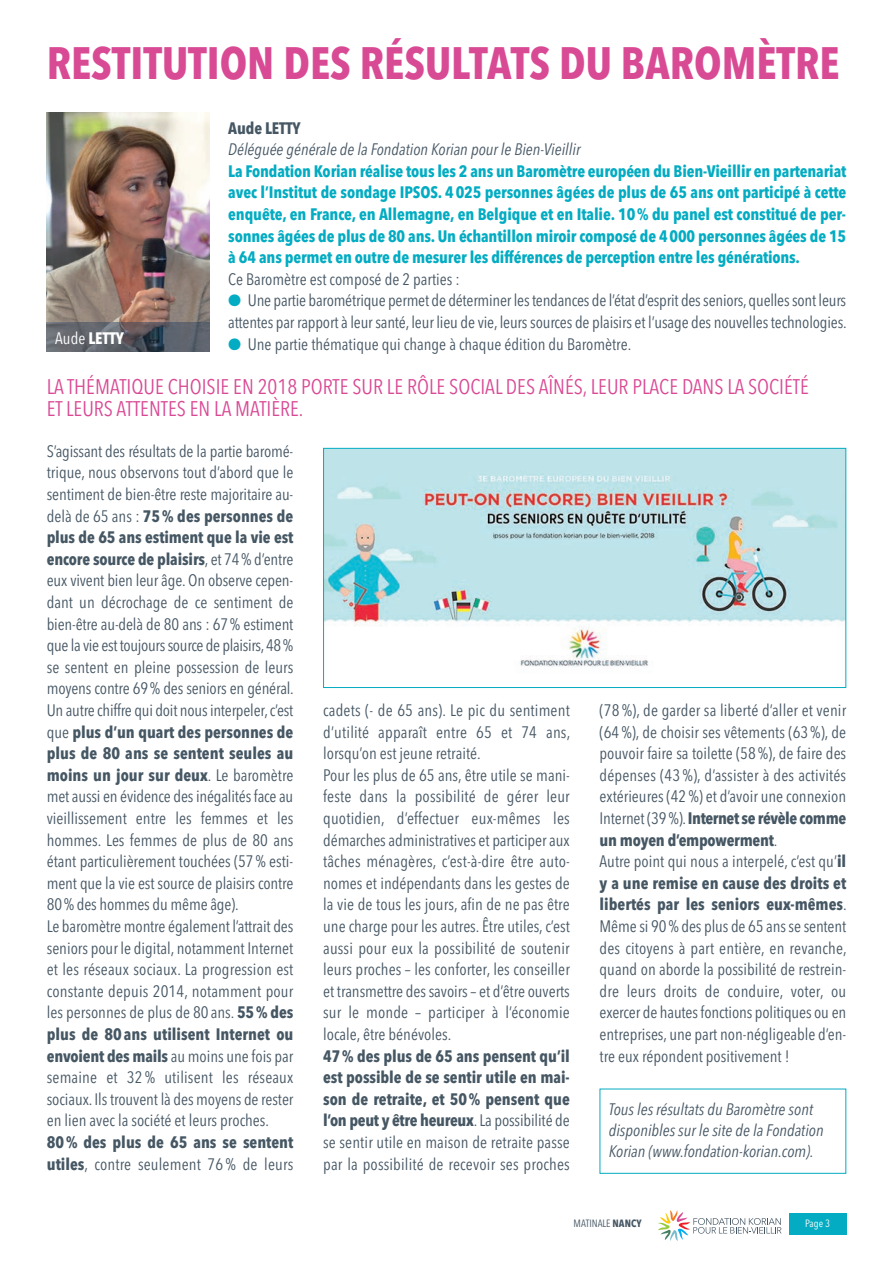
<style>
.page{position:relative;width:893px;height:1263px;background:#fff}
.page>*{position:absolute;margin:0;border:0;box-sizing:border-box;transform-origin:0 0}
.t1{font:700 45px "Avenir Next Condensed";color:#d94a95}
.t2{font:21px "Avenir Next Condensed";color:#d94a95}
.t3{font:16.5px/21.6px "Avenir Next Condensed";color:#465764;text-align:justify}
.t4{font:700 16.5px/21.6px "Avenir Next Condensed";letter-spacing:-.01em;color:#03acc2;text-align:justify}
.t5{font:700 16.5px/21.6px "Avenir Next Condensed";color:#465764}
.t6{font:italic 16.5px/21px "Avenir Next Condensed";color:#465764}
.t7{font:700 16.5px "Avenir Next Condensed";letter-spacing:-.01em;color:#fff}
.t8{font:10.5px "Avenir Next Condensed";color:#465764}
.t9{font:10.5px "Avenir Next Condensed";color:#fff}
.s1{font-weight:400}
.s2{color:#03acc2}
.s3{font-weight:700}
</style>
<div class="page">
<svg style="left:658px;top:1210px;width:123px;height:31px"></svg>
<div style="left:789px;top:1213px;width:57px;height:22px;background:#03acc2"></div>
<img style="left:47px;top:112px;width:162px;height:211px">
<img style="left:47px;top:323px;width:162px;height:29px">
<img style="left:325px;top:450px;width:519px;height:217px">
<div style="left:323px;top:448px;width:523px;height:240px;border:1px solid #03acc2"></div>
<div style="left:600px;top:1089px;width:246px;height:85px;border:1px solid #03acc2"></div>
<p class="t1" style="left:47px;top:45px;width:794px">RESTITUTION DES RÉSULTATS DU BAROMÈTRE</p>
<p class="t7" style="left:55px;top:332px;width:70px"><span class="s1">Aude</span> LETTY</p>
<p class="t5" style="left:228px;top:119px;width:74px">Aude LETTY</p>
<p class="t6" style="left:228px;top:140px;width:354px">Déléguée générale de la Fondation Korian pour le Bien-Vieillir</p>
<p class="t4" style="left:228px;top:162px;width:619px">La Fondation Korian réalise tous les 2 ans un Baromètre européen du Bien-Vieillir en partenariat avec l’Institut de sondage IPSOS. 4025 personnes âgées de plus de 65 ans ont participé à cette enquête, en France, en Allemagne, en Belgique et en Italie. 10% du panel est constitué de per&shy;sonnes âgées de plus de 80 ans. Un échantillon miroir composé de 4000 personnes âgées de 15 à 64 ans permet en outre de mesurer les différences de perception entre les générations.</p>
<p class="t3" style="left:228px;top:270px;width:233px">Ce Baromètre est composé de 2 parties :</p>
<p class="t3" style="left:228px;top:291px;width:620px"><span class="s2">●</span> Une partie barométrique permet de déterminer les tendances de l’état d’esprit des seniors, quelles sont leurs attentes par rapport à leur santé, leur lieu de vie, leurs sources de plaisirs et l’usage des nouvelles technologies.</p>
<p class="t3" style="left:228px;top:335px;width:404px"><span class="s2">●</span> Une partie thématique qui change à chaque édition du Baromètre.</p>
<p class="t2" style="left:47px;top:378px;width:764px">LA THÉMATIQUE CHOISIE EN 2018 PORTE SUR LE RÔLE SOCIAL DES AÎNÉS, LEUR PLACE DANS LA SOCIÉTÉ</p>
<p class="t2" style="left:47px;top:400px;width:258px">ET LEURS ATTENTES EN LA MATIÈRE.</p>
<p class="t3" style="left:47px;top:442px;width:249px">S’agissant des résultats de la partie baromé&shy;trique, nous observons tout d’abord que le sentiment de bien-être reste majoritaire au&shy;delà de 65 ans : <span class="s3">75% des personnes de plus de 65 ans estiment que la vie est encore source de plaisirs</span>, et 74% d’entre eux vivent bien leur âge. On observe cepen&shy;dant un décrochage de ce sentiment de bien-être au-delà de 80 ans : 67% estiment que la vie est toujours source de plaisirs, 48% se sentent en pleine possession de leurs moyens contre 69% des seniors en général.<br>Un autre chiffre qui doit nous interpeler, c’est que <span class="s3">plus d’un quart des personnes de plus de 80 ans se sentent seules au moins un jour sur deux</span>. Le baromètre met aussi en évidence des inégalités face au vieillissement entre les femmes et les hommes. Les femmes de plus de 80 ans étant particulièrement touchées (57% esti&shy;ment que la vie est source de plaisirs contre 80% des hommes du même âge).</p>
<p class="t3" style="left:47px;top:917px;width:248px">Le baromètre montre également l’attrait des seniors pour le digital, notamment Internet et les réseaux sociaux. La progression est constante depuis 2014, notamment pour les personnes de plus de 80 ans. <span class="s3">55% des plus de 80ans utilisent Internet ou envoient des mails</span> au moins une fois par semaine et 32% utilisent les réseaux sociaux. Ils trouvent là des moyens de rester en lien avec la société et leurs proches.</p>
<p class="t5" style="left:47px;top:1133px;width:248px">80% des plus de 65 ans se sentent utiles<span class="s1">, contre seulement 76% de leurs</span></p>
<p class="t3" style="left:323px;top:701px;width:249px">cadets (- de 65 ans). Le pic du sentiment d’utilité apparaît entre 65 et 74 ans, lorsqu’on est jeune retraité.</p>
<p class="t3" style="left:323px;top:766px;width:248px">Pour les plus de 65 ans, être utile se mani&shy;feste dans la possibilité de gérer leur quotidien, d’effectuer eux-mêmes les démarches administratives et participer aux tâches ménagères, c’est-à-dire être auto&shy;nomes et indépendants dans les gestes de la vie de tous les jours, afin de ne pas être une charge pour les autres. Être utiles, c’est aussi pour eux la possibilité de soutenir leurs proches – les conforter, les conseiller et transmettre des savoirs – et d’être ouverts sur le monde – participer à l’économie locale, être bénévoles.</p>
<p class="t5" style="left:323px;top:1046px;width:248px;text-align:justify">47% des plus de 65 ans pensent qu’il est possible de se sentir utile en mai&shy;son de retraite, et 50% pensent que l’on peut y être heureux<span class="s1">. La possibilité de se sentir utile en maison de retraite passe par la possibilité de recevoir ses proches</span></p>
<p class="t3" style="left:600px;top:701px;width:248px">(78%), de garder sa liberté d’aller et venir (64%), de choisir ses vêtements (63%), de pouvoir faire sa toilette (58%), de faire des dépenses (43%), d’assister à des activités extérieures (42%) et d’avoir une connexion Internet (39%). <span class="s3">Internet se révèle comme un moyen d’empowerment</span>.</p>
<p class="t3" style="left:600px;top:852px;width:249px">Autre point qui nous a interpelé, c’est qu’<span class="s3">il y a une remise en cause des droits et libertés par les seniors eux-mêmes</span>.<br>Même si 90% des plus de 65 ans se sentent des citoyens à part entière, en revanche, quand on aborde la possibilité de restrein&shy;dre leurs droits de conduire, voter, ou exercer de hautes fonctions politiques ou en entreprises, une part non-négligeable d’en&shy;tre eux répondent positivement !</p>
<p class="t6" style="left:609px;top:1100px;width:216px">Tous les résultats du Baromètre sont disponibles sur le site de la Fondation<br>Korian (www.fondation-korian.com).</p>
<p class="t8" style="left:574px;top:1219px;width:69px">MATINALE <span class="s3">NANCY</span></p>
<p class="t9" style="left:805px;top:1219px;width:26px">Page 3</p>
</div>
